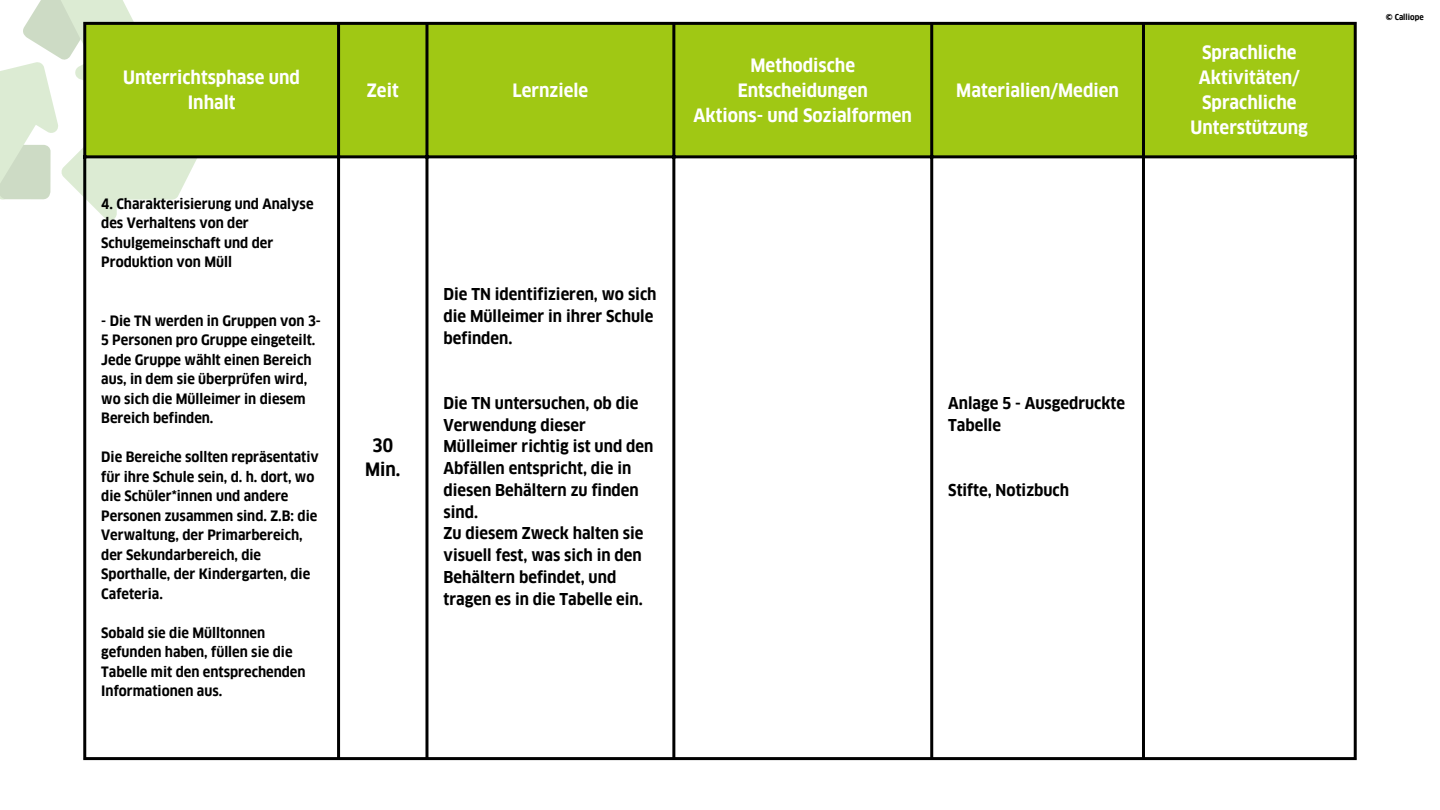
<style>
.page{position:relative;width:1440px;height:810px;background:#fff}
.page>*{position:absolute;margin:0;border:0;box-sizing:border-box;transform-origin:0 0}
.t1{font:700 18px/24.8px "Goethe FF Clan";color:#fff;text-align:center}
.t2{font:700 18px/24.8px "Goethe FF Clan";color:#000;text-align:center}
.t3{font:700 16px/21.8px "Goethe FF Clan";color:#000}
.t4{font:700 14px/19.5px "Goethe FF Clan";color:#000}
.t5{font:700 8px "Goethe FF Clan";color:#000}
</style>
<div class="page">
<svg style="left:0;top:0;width:203px;height:220px"></svg>
<div style="left:86px;top:25px;width:1268px;height:130px;background:#a0c814"></div>
<hr style="left:83px;top:25px;width:3px;height:732px;background:#000">
<hr style="left:337px;top:25px;width:3px;height:732px;background:#000">
<hr style="left:425px;top:25px;width:3px;height:732px;background:#000">
<hr style="left:672px;top:25px;width:3px;height:732px;background:#000">
<hr style="left:930px;top:25px;width:3px;height:732px;background:#000">
<hr style="left:1142px;top:25px;width:3px;height:732px;background:#000">
<hr style="left:1354px;top:25px;width:3px;height:732px;background:#000">
<hr style="left:83px;top:22px;width:1274px;height:3px;background:#000">
<hr style="left:83px;top:155px;width:1274px;height:3px;background:#000">
<hr style="left:83px;top:757px;width:1274px;height:3px;background:#000">
<p class="t1" style="left:123px;top:65px;width:178px">Unterrichtsphase und<br>Inhalt</p>
<p class="t4" style="left:101px;top:194px;width:214px">4. Charakterisierung und Analyse des Verhaltens von der<br>Schulgemeinschaft und der<br>Produktion von Müll</p>
<p class="t4" style="left:101px;top:311px;width:221px">- Die TN werden in Gruppen von 3-<br>5 Personen pro Gruppe eingeteilt.<br>Jede Gruppe wählt einen Bereich aus, in dem sie überprüfen wird, wo sich die Mülleimer in diesem<br>Bereich befinden.</p>
<p class="t4" style="left:101px;top:447px;width:219px">Die Bereiche sollten repräsentativ für ihre Schule sein, d. h. dort, wo die Schüler*innen und andere<br>Personen zusammen sind. Z.B: die<br>Verwaltung, der Primarbereich, der Sekundarbereich, die<br>Sporthalle, der Kindergarten, die<br>Cafeteria.</p>
<p class="t4" style="left:101px;top:623px;width:206px">Sobald sie die Mülltonnen gefunden haben, füllen sie die<br>Tabelle mit den entsprechenden<br>Informationen aus.</p>
<p class="t1" style="left:367px;top:78px;width:33px">Zeit</p>
<p class="t1" style="left:513px;top:78px;width:77px">Lernziele</p>
<p class="t1" style="left:694px;top:53px;width:220px">Methodische<br>Entscheidungen<br>Aktions- und Sozialformen</p>
<p class="t1" style="left:956px;top:78px;width:164px">Materialien/Medien</p>
<p class="t3" style="left:443px;top:284px;width:215px">Die TN identifizieren, wo sich die Mülleimer in ihrer Schule befinden.</p>
<p class="t2" style="left:365px;top:433px;width:37px">30<br>Min.</p>
<p class="t3" style="left:443px;top:392px;width:211px">Die TN untersuchen, ob die<br>Verwendung dieser<br>Mülleimer richtig ist und den<br>Abfällen entspricht, die in diesen Behältern zu finden sind.<br>Zu diesem Zweck halten sie visuell fest, was sich in den<br>Behältern befindet, und tragen es in die Tabelle ein.</p>
<p class="t3" style="left:948px;top:392px;width:178px">Anlage 5 - Ausgedruckte<br>Tabelle</p>
<p class="t3" style="left:948px;top:479px;width:122px">Stifte, Notizbuch</p>
<p class="t1" style="left:1191px;top:41px;width:119px">Sprachliche<br>Aktivitäten/<br>Sprachliche<br>Unterstützung</p>
<p class="t5" style="left:1386px;top:12px;width:39px">© Calliope</p>
</div>
